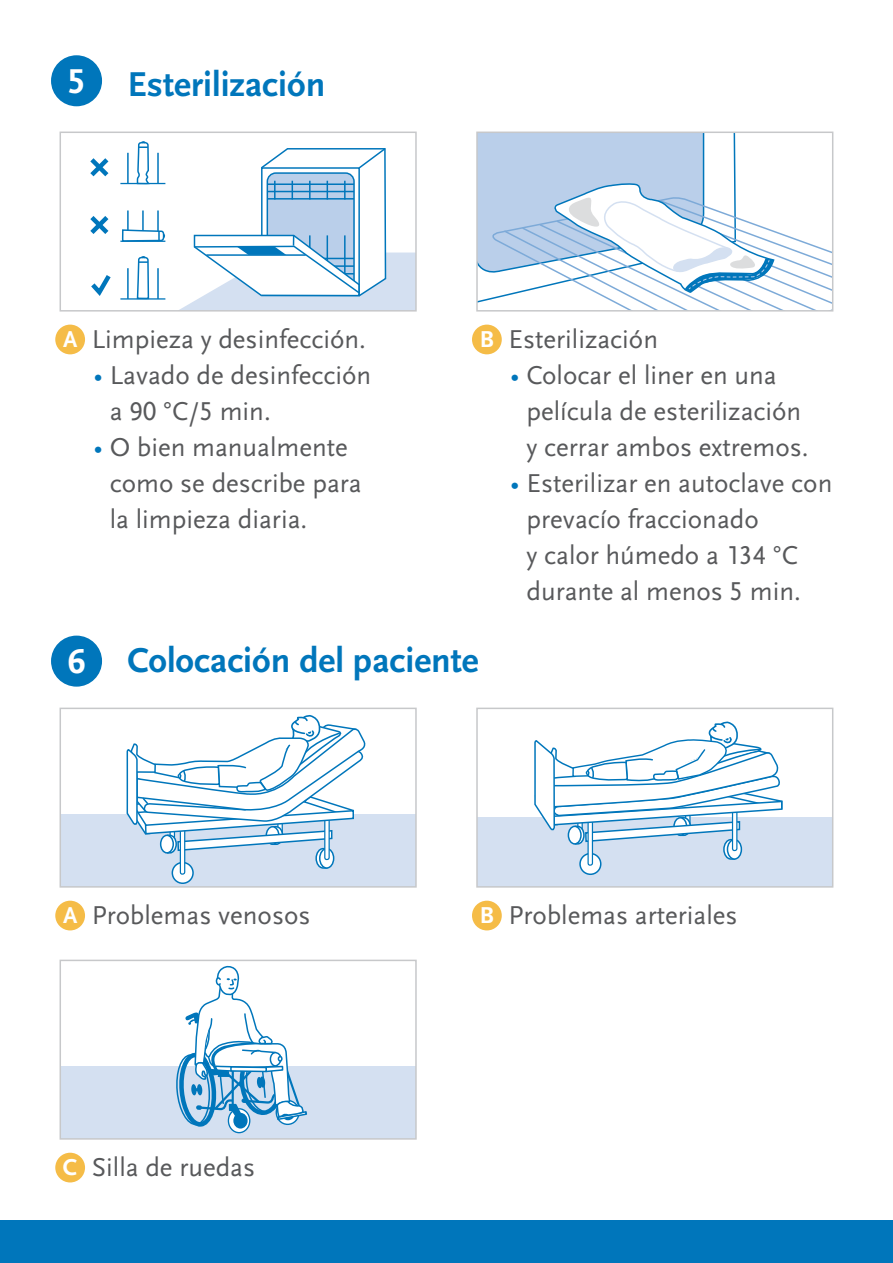
<style>
.page{position:relative;width:893px;height:1263px;background:#fff}
.page>*{position:absolute;margin:0;border:0;box-sizing:border-box;transform-origin:0 0}
.t1{font:700 36px "Scala Sans OT";color:#0076bb}
.t2{font:700 36px "Scala Sans OT";color:#fff}
.t3{font:27px/36px "Scala Sans OT";color:#58595b}
.s1{font-weight:700;font-size:24px;color:#fff}
.s2{color:#0076bb}
</style>
<div class="page">
<div style="left:55px;top:325px;width:30px;height:29px;background:#f5bc47;border-radius:50%"></div>
<div style="left:55px;top:901px;width:30px;height:29px;background:#f5bc47;border-radius:50%"></div>
<div style="left:472px;top:325px;width:30px;height:29px;background:#f5bc47;border-radius:50%"></div>
<div style="left:472px;top:901px;width:30px;height:29px;background:#f5bc47;border-radius:50%"></div>
<div style="left:55px;top:1153px;width:30px;height:29px;background:#f5bc47;border-radius:50%"></div>
<div style="left:0;top:1220px;width:893px;height:43px;background:#0076bb"></div>
<div style="left:60px;top:814px;width:356px;height:73px;background:#d4e0f1"></div>
<div style="left:172px;top:862px;width:21px;height:21px;background:#fff;border-radius:50%"></div>
<div style="left:172px;top:862px;width:22px;height:22px;border:2px solid #0076bb;border-radius:50%"></div>
<svg style="left:126px;top:715px;width:240px;height:160px"></svg>
<div style="left:60px;top:708px;width:357px;height:180px;border:2px solid #c7c8ca"></div>
<div style="left:60px;top:1066px;width:356px;height:73px;background:#d4e0f1"></div>
<svg style="left:176px;top:965px;width:131px;height:168px"></svg>
<div style="left:230px;top:1066px;width:37px;height:6px;border:2px solid #0076bb"></div>
<div style="left:60px;top:960px;width:357px;height:180px;border:2px solid #c7c8ca"></div>
<div style="left:477px;top:817px;width:356px;height:70px;background:#d4e0f1"></div>
<div style="left:580px;top:853px;width:21px;height:21px;background:#fff;border-radius:50%"></div>
<div style="left:579px;top:853px;width:22px;height:22px;border:2px solid #0076bb;border-radius:50%"></div>
<svg style="left:534px;top:721px;width:249px;height:146px"></svg>
<div style="left:476px;top:708px;width:357px;height:180px;border:2px solid #c7c8ca"></div>
<hr style="left:120px;top:183px;width:45px;height:1px;background:#0076bb">
<svg style="left:90px;top:158px;width:19px;height:19px"></svg>
<hr style="left:120px;top:241px;width:45px;height:1px;background:#0076bb">
<svg style="left:90px;top:216px;width:19px;height:18px"></svg>
<hr style="left:120px;top:298px;width:45px;height:2px;background:#0076bb">
<svg style="left:181px;top:148px;width:233px;height:161px"></svg>
<svg style="left:91px;top:275px;width:20px;height:21px"></svg>
<svg style="left:121px;top:141px;width:44px;height:159px"></svg>
<div style="left:60px;top:132px;width:357px;height:180px;border:2px solid #c7c8ca"></div>
<svg style="left:479px;top:135px;width:351px;height:174px"></svg>
<div style="left:476px;top:132px;width:357px;height:180px;border:2px solid #c7c8ca"></div>
<div style="left:51px;top:55px;width:51px;height:51px;background:#0076bb;border-radius:50%"></div>
<div style="left:51px;top:636px;width:51px;height:51px;background:#0076bb;border-radius:50%"></div>
<h1 class="t2" style="left:68px;top:61px;width:19px">5</h1>
<h1 class="t1" style="left:128px;top:64px;width:199px">Esterilización</h1>
<p class="t3" style="left:63px;top:321px;width:304px"><span class="s1">A</span> Limpieza y desinfección.</p>
<p class="t3" style="left:110px;top:357px;width:263px;text-indent:-16px"><span class="s2">•</span> Lavado de desinfección a 90 °C/5 min.</p>
<p class="t3" style="left:110px;top:429px;width:254px;text-indent:-16px"><span class="s2">•</span> O bien manualmente como se describe para la limpieza diaria.</p>
<p class="t3" style="left:480px;top:321px;width:180px"><span class="s1">B</span> Esterilización</p>
<p class="t3" style="left:526px;top:357px;width:284px;text-indent:-16px"><span class="s2">•</span> Colocar el liner en una película de esterilización y cerrar ambos extremos.</p>
<p class="t3" style="left:526px;top:465px;width:307px;text-indent:-16px"><span class="s2">•</span> Esterilizar en autoclave con prevacío fraccionado<br>y calor húmedo a 134 °C durante al menos 5 min.</p>
<h1 class="t2" style="left:68px;top:641px;width:19px">6</h1>
<h1 class="t1" style="left:128px;top:640px;width:353px">Colocación del paciente</h1>
<p class="t3" style="left:63px;top:897px;width:249px"><span class="s1">A</span> Problemas venosos</p>
<p class="t3" style="left:63px;top:1149px;width:194px"><span class="s1">C</span> Silla de ruedas</p>
<p class="t3" style="left:480px;top:897px;width:259px"><span class="s1">B</span> Problemas arteriales</p>
</div>
